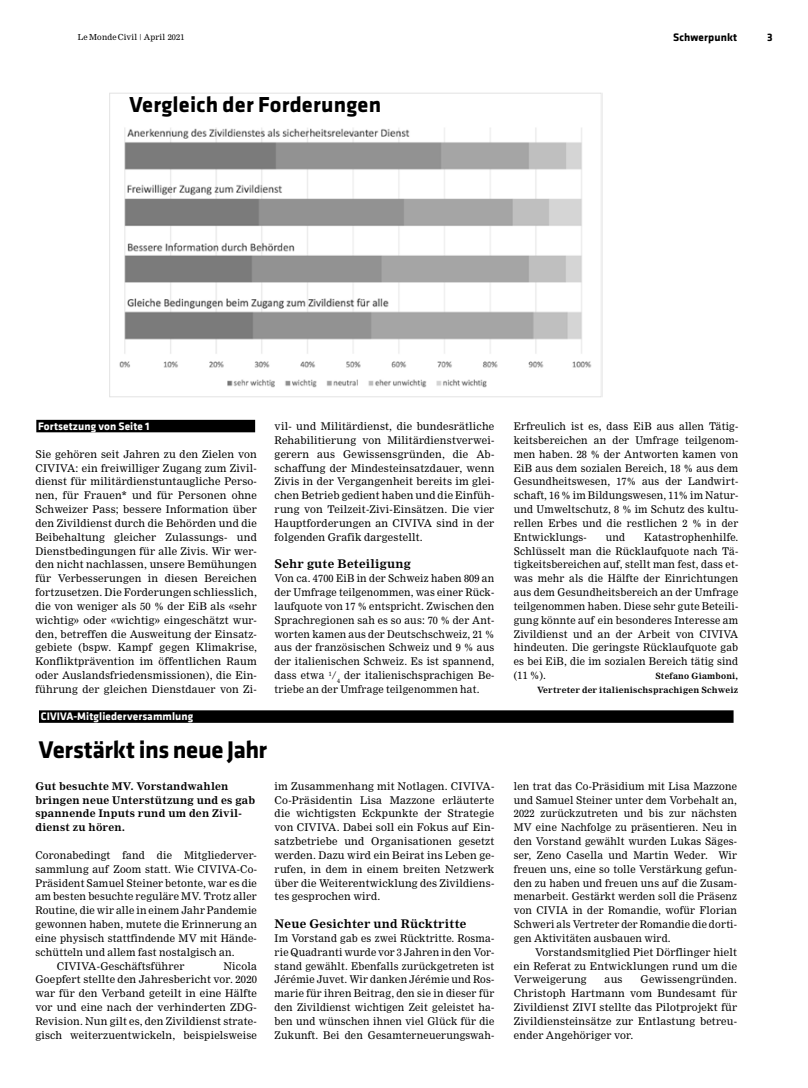
<style>
.page{position:relative;width:808px;height:1088px;background:#fff}
.page>*{position:absolute;margin:0;border:0;box-sizing:border-box;transform-origin:0 0}
.t1{font:700 25px "Klavika";letter-spacing:-.02em;color:#000}
.t2{font:700 22.5px "Klavika";letter-spacing:.01em;color:#000}
.t3{font:700 11.62px "Nimrod MT Std";letter-spacing:.02em;color:#000}
.t4{font:700 11.25px "Klavika";letter-spacing:.01em;color:#fff}
.t5{font:700 11.25px "Klavika";letter-spacing:.01em;color:#000}
.t6{font:10.38px/13.9px "Nimrod MT Std";letter-spacing:.02em;color:#000;text-align:justify}
.t7{font:700 10.38px/13.9px "Nimrod MT Std";letter-spacing:.02em;color:#000}
.t8{font:700 8.5px/13.9px "Nimrod MT Std";letter-spacing:.025em;color:#000;text-align:right}
.t9{font:8.12px "Nimrod MT Std";letter-spacing:.02em;color:#000}
</style>
<div class="page">
<div style="left:39px;top:710px;width:694px;height:13px;background:#000"></div>
<img style="left:110px;top:92px;width:492px;height:305px">
<div style="left:36px;top:420px;width:219px;height:12px;background:#000"></div>
<p class="t9" style="left:78px;top:32px;width:108px">Le Monde Civil | April 2021</p>
<p class="t5" style="left:673px;top:31px;width:65px">Schwerpunkt</p>
<p class="t5" style="left:767px;top:31px;width:7px">3</p>
<h2 class="t2" style="left:129px;top:92px;width:253px">Vergleich der Forderungen</h2>
<p class="t4" style="left:38px;top:420px;width:113px">Fortsetzung von Seite 1</p>
<p class="t6" style="left:35px;top:447px;width:223px">Sie gehören seit Jahren zu den Zielen von CIVIVA: ein freiwilliger Zugang zum Zivil&shy;dienst für militärdienstuntaugliche Perso&shy;nen, für Frauen* und für Personen ohne Schweizer Pass; bessere Information über den Zivildienst durch die Behörden und die Beibehaltung gleicher Zulassungs- und Dienstbedingungen für alle Zivis. Wir wer&shy;den nicht nachlassen, unsere Bemühungen für Verbesserungen in diesen Bereichen fortzusetzen. Die Forderungen schliesslich, die von weniger als 50 % der EiB als «sehr wichtig» oder «wichtig» eingeschätzt wur&shy;den, betreffen die Ausweitung der Einsatz&shy;gebiete (bspw. Kampf gegen Klimakrise, Konfliktprävention im öffentlichen Raum oder Auslandsfriedensmissionen), die Ein&shy;führung der gleichen Dienstdauer von Zi-</p>
<p class="t4" style="left:41px;top:710px;width:154px">CIVIVA-Mitgliederversammlung</p>
<p class="t6" style="left:275px;top:419px;width:221px">vil- und Militärdienst, die bundesrätliche Rehabilitierung von Militärdienstverwei&shy;gerern aus Gewissensgründen, die Ab&shy;schaffung der Mindesteinsatzdauer, wenn Zivis in der Vergangenheit bereits im glei&shy;chen Betrieb gedient haben und die Einfüh&shy;rung von Teilzeit-Zivi-Einsätzen. Die vier Hauptforderungen an CIVIVA sind in der folgenden Grafik dargestellt.</p>
<p class="t3" style="left:275px;top:557px;width:138px">Sehr gute Beteiligung</p>
<p class="t6" style="left:275px;top:572px;width:221px">Von ca. 4700 EiB in der Schweiz haben 809 an der Umfrage teilgenommen, was einer Rück&shy;laufquote von 17 % entspricht. Zwischen den Sprachregionen sah es so aus: 70 % der Ant&shy;worten kamen aus der Deutschschweiz, 21 % aus der französischen Schweiz und 9 % aus der italienischen Schweiz. Es ist spannend, dass etwa <sup>1</sup>/<sub>4</sub> der italienischsprachigen Be&shy;triebe an der Umfrage teilgenommen hat.</p>
<h1 class="t1" style="left:39px;top:736px;width:230px">Verstärkt ins neue Jahr</h1>
<p class="t7" style="left:35px;top:779px;width:221px">Gut besuchte MV. Vorstandwahlen bringen neue Unterstützung und es gab spannende Inputs rund um den Zivil&shy;dienst zu hören.</p>
<p class="t6" style="left:35px;top:848px;width:223px">Coronabedingt fand die Mitgliederver-</p>
<p class="t6" style="left:35px;top:862px;width:223px">sammlung auf Zoom statt. Wie CIVIVA-Co-</p>
<p class="t6" style="left:35px;top:876px;width:223px">Präsident Samuel Steiner betonte, war es die</p>
<p class="t6" style="left:35px;top:890px;width:223px">am besten besuchte reguläre MV. Trotz aller</p>
<p class="t6" style="left:35px;top:904px;width:223px">Routine, die wir alle in einem Jahr Pandemie</p>
<p class="t6" style="left:35px;top:917px;width:223px">gewonnen haben, mutete die Erinnerung an</p>
<p class="t6" style="left:35px;top:931px;width:223px">eine physisch stattfindende MV mit Hände-</p>
<p class="t6" style="left:35px;top:945px;width:201px">schütteln und allem fast nostalgisch an.</p>
<p class="t6" style="left:57px;top:959px;width:129px">CIVIVA-Geschäftsführer</p>
<p class="t6" style="left:35px;top:959px;width:223px;text-indent:188px">Nicola Goepfert stellte den Jahresbericht vor. 2020 war für den Verband geteilt in eine Hälfte vor und eine nach der verhinderten ZDG-Revision. Nun gilt es, den Zivildienst strate&shy;gisch weiterzuentwickeln, beispielsweise</p>
<p class="t6" style="left:275px;top:779px;width:221px">im Zusammenhang mit Notlagen. CIVIVA-Co-Präsidentin Lisa Mazzone erläuterte die wichtigsten Eckpunkte der Strategie von CIVIVA. Dabei soll ein Fokus auf Ein&shy;satzbetriebe und Organisationen gesetzt werden. Dazu wird ein Beirat ins Leben ge&shy;rufen, in dem in einem breiten Netzwerk über die Weiterentwicklung des Zivildiens&shy;tes gesprochen wird.</p>
<p class="t3" style="left:275px;top:917px;width:193px">Neue Gesichter und Rücktritte</p>
<p class="t6" style="left:275px;top:931px;width:221px">Im Vorstand gab es zwei Rücktritte. Rosma&shy;rie Quadranti wurde vor 3 Jahren in den Vor&shy;stand gewählt. Ebenfalls zurückgetreten ist Jérémie Juvet. Wir danken Jérémie und Ros&shy;marie für ihren Beitrag, den sie in dieser für den Zivildienst wichtigen Zeit geleistet ha&shy;ben und wünschen ihnen viel Glück für die Zukunft. Bei den Gesamterneuerungswah-</p>
<p class="t6" style="left:514px;top:419px;width:226px">Erfreulich ist es, dass EiB aus allen Tätig&shy;keitsbereichen an der Umfrage teilgenom&shy;men haben. 28 % der Antworten kamen von EiB aus dem sozialen Bereich, 18 % aus dem Gesundheitswesen, 17% aus der Landwirt&shy;schaft, 16 % im Bildungswesen, 11% im Natur&shy;und Umweltschutz, 8 % im Schutz des kultu&shy;rellen Erbes und die restlichen 2 % in der Entwicklungs-</p>
<p class="t6" style="left:514px;top:530px;width:226px;text-indent:130px">Katastrophenhilfe.<br>Schlüsselt man die Rücklaufquote nach Tä&shy;tigkeitsbereichen auf, stellt man fest, dass et&shy;was mehr als die Hälfte der Einrichtungen aus dem Gesundheitsbereich an der Umfrage teilgenommen haben. Diese sehr gute Beteili&shy;gung könnte auf ein besonderes Interesse am Zivildienst und an der Arbeit von CIVIVA hindeuten. Die geringste Rücklaufquote gab es bei EiB, die im sozialen Bereich tätig sind (11 %).</p>
<p class="t6" style="left:606px;top:530px;width:21px">und</p>
<p class="t8" style="left:537px;top:669px;width:203px">Stefano Giamboni,<br>Vertreter der italienischsprachigen Schweiz</p>
<p class="t6" style="left:514px;top:779px;width:225px">len trat das Co-Präsidium mit Lisa Mazzone und Samuel Steiner unter dem Vorbehalt an, 2022 zurückzutreten und bis zur nächsten MV eine Nachfolge zu präsentieren. Neu in den Vorstand gewählt wurden Lukas Säges&shy;ser, Zeno Casella und Martin Weder. Wir freuen uns, eine so tolle Verstärkung gefun&shy;den zu haben und freuen uns auf die Zusam&shy;menarbeit. Gestärkt werden soll die Präsenz von CIVIA in der Romandie, wofür Florian Schweri als Vertreter der Romandie die dorti&shy;gen Aktivitäten ausbauen wird.</p>
<p class="t6" style="left:514px;top:945px;width:225px;text-indent:21px">Vorstandsmitglied Piet Dörflinger hielt ein Referat zu Entwicklungen rund um die Verweigerung</p>
<p class="t6" style="left:514px;top:973px;width:225px;text-indent:127px">Gewissengründen.<br>Christoph Hartmann vom Bundesamt für Zivildienst ZIVI stellte das Pilotprojekt für Zivildiensteinsätze zur Entlastung betreu&shy;ender Angehöriger vor.</p>
<p class="t6" style="left:605px;top:973px;width:19px">aus</p>
</div>
